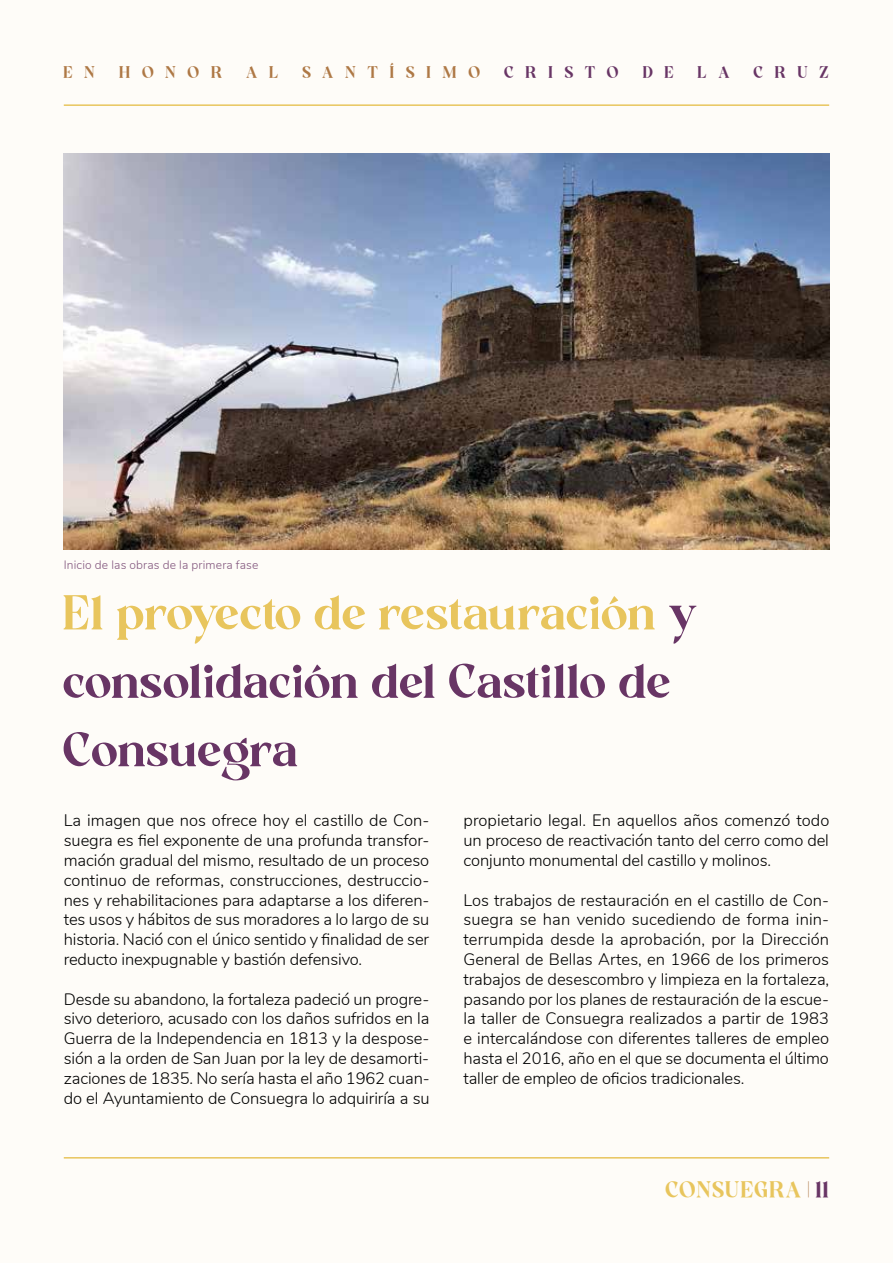
<style>
.page{position:relative;width:893px;height:1263px;background:#fefcf8}
.page>*{position:absolute;margin:0;border:0;box-sizing:border-box;transform-origin:0 0}
.t1{font:700 57px/68.4px "Better Vinegar";color:#683565}
.t2{font:700 27px "Better Vinegar";letter-spacing:.03em;color:#e8c55d}
.t3{font:700 19.5px "Better Vinegar";letter-spacing:.595em;color:#ae7845}
.t4{font:300 16.5px/19.8px "Nunito";letter-spacing:-.01em;color:#000;text-align:justify}
.t5{font:300 12px "Nunito";letter-spacing:.01em;color:#82567d}
.s1{color:#683565}
.s2{color:#e8c55d}
.s3{color:#ae7845}
</style>
<div class="page">
<hr style="left:64px;top:104px;width:765px;height:2px;background:#e8c55d">
<hr style="left:64px;top:1157px;width:765px;height:1px;background:#e8c55d">
<img style="left:64px;top:153px;width:765px;height:396px">
<p class="t3" style="left:64px;top:63px;width:767px">EN HONOR AL SANTÍSIMO <span class="s1">CRISTO DE LA CRUZ</span></p>
<p class="t5" style="left:64px;top:556px;width:196px">Inicio de las obras de la primera fase</p>
<h1 class="t1" style="left:64px;top:580px;width:636px"><span class="s2">El proyecto de restauración</span> y consolidación del Castillo de<br>Consuegra</h1>
<p class="t4" style="left:64px;top:810px;width:367px">La imagen que nos ofrece hoy el castillo de Con&shy;suegra es fiel exponente de una profunda transfor&shy;mación gradual del mismo, resultado de un proceso continuo de reformas, construcciones, destruccio&shy;nes y rehabilitaciones para adaptarse a los diferen&shy;tes usos y hábitos de sus moradores a lo largo de su historia. Nació con el único sentido y finalidad de ser reducto inexpugnable y bastión defensivo.</p>
<p class="t4" style="left:64px;top:988px;width:367px">Desde su abandono, la fortaleza padeció un progre&shy;sivo deterioro, acusado con los daños sufridos en la Guerra de la Independencia en 1813 y la despose&shy;sión a la orden de San Juan por la ley de desamorti&shy;zaciones de 1835. No sería hasta el año 1962 cuan&shy;do el Ayuntamiento de Consuegra lo adquiriría a su</p>
<p class="t4" style="left:463px;top:810px;width:367px">propietario legal. En aquellos años comenzó todo un proceso de reactivación tanto del cerro como del conjunto monumental del castillo y molinos.</p>
<p class="t4" style="left:463px;top:889px;width:367px">Los trabajos de restauración en el castillo de Con&shy;suegra se han venido sucediendo de forma inin&shy;terrumpida desde la aprobación, por la Dirección General de Bellas Artes, en 1966 de los primeros trabajos de desescombro y limpieza en la fortaleza, pasando por los planes de restauración de la escue&shy;la taller de Consuegra realizados a partir de 1983 e intercalándose con diferentes talleres de empleo hasta el 2016, año en el que se documenta el último taller de empleo de oficios tradicionales.</p>
<h2 class="t2" style="left:666px;top:1176px;width:165px">CONSUEGRA <span class="s3">|</span> <span class="s1">11</span></h2>
</div>
